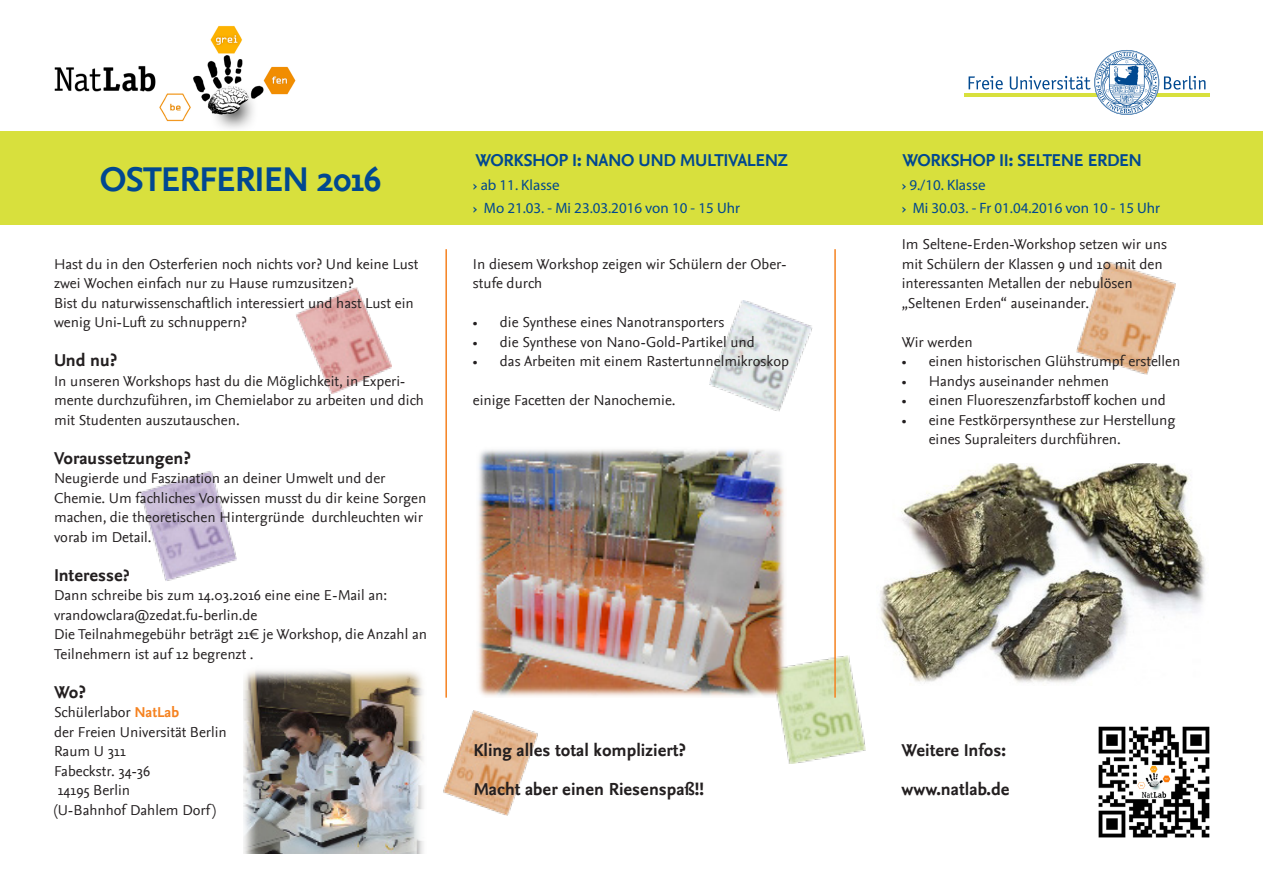
<style>
.page{position:relative;width:1263px;height:893px;background:#fff}
.page>*{position:absolute;margin:0;border:0;box-sizing:border-box;transform-origin:0 0}
.Unterzeile{font:700 36px "Nexus Sans";letter-spacing:-.03em;color:#014890}
.t1{font:700 18px "Nexus Sans";color:#231f20}
.Unterzeile-2{font:700 18px "Nexus Sans";letter-spacing:-.025em;color:#014890}
.t2{font:15px/19.5px "Nexus Sans";color:#231f20}
.t3{font:15px "Myriad Pro";color:#01488f}
.s1{font-size:16.5px}
.s2{font-weight:700;color:#f58220}
.s3{font-family:"Nexus Sans"}
</style>
<div class="page">
<img style="left:710px;top:300px;width:102px;height:111px">
<img style="left:443px;top:710px;width:95px;height:106px">
<img style="left:140px;top:471px;width:96px;height:110px">
<img style="left:1076px;top:262px;width:99px;height:112px">
<img style="left:296px;top:287px;width:96px;height:107px">
<img style="left:776px;top:655px;width:90px;height:108px">
<img style="left:879px;top:464px;width:327px;height:219px">
<svg style="left:968px;top:76px;width:35px;height:14px"></svg>
<hr style="left:964px;top:93px;width:245px;height:4px;background:#d8e03d">
<svg style="left:1010px;top:50px;width:195px;height:65px"></svg>
<img style="left:54px;top:26px;width:242px;height:103px">
<div style="left:0;top:131px;width:1263px;height:93px;background:#d8e03d"></div>
<img style="left:243px;top:670px;width:181px;height:184px">
<img style="left:478px;top:449px;width:308px;height:249px">
<img style="left:1098px;top:726px;width:112px;height:112px">
<hr style="left:445px;top:249px;width:2px;height:449px;background:#f58220">
<hr style="left:834px;top:249px;width:2px;height:449px;background:#f58220">
<p class="Unterzeile" style="left:100px;top:158px;width:283px">OSTERFERIEN 2016</p>
<p class="t2" style="left:54px;top:254px;width:366px">Hast du in den Osterferien noch nichts vor? Und keine Lust zwei Wochen einfach nur zu Hause rumzusitzen?</p>
<p class="t2" style="left:54px;top:293px;width:361px">Bist du naturwissenschaftlich interessiert und hast Lust ein wenig Uni-Luft zu schnuppern?</p>
<p class="t1" style="left:54px;top:350px;width:65px">Und nu?</p>
<p class="t2" style="left:54px;top:371px;width:372px">In unseren Workshops hast du die Möglichkeit, in Experi&shy;mente durchzuführen, im Chemielabor zu arbeiten und dich mit Studenten auszutauschen.</p>
<p class="t1" style="left:54px;top:447px;width:138px">Voraussetzungen?</p>
<p class="t2" style="left:54px;top:469px;width:374px">Neugierde und Faszination an deiner Umwelt und der Chemie. Um fachliches Vorwissen musst du dir keine Sorgen machen, die theoretischen Hintergründe durchleuchten wir vorab im Detail.</p>
<p class="t1" style="left:54px;top:564px;width:77px">Interesse<span class="s1">?</span></p>
<p class="t2" style="left:54px;top:586px;width:335px">Dann schreibe bis zum 14.03.2016 eine eine E-Mail an: vrandowclara@zedat.fu-berlin.de</p>
<p class="t2" style="left:54px;top:625px;width:374px">Die Teilnahmegebühr beträgt 21€ je Workshop, die Anzahl an<br>Teilnehmern ist auf 12 begrenzt .</p>
<p class="t1" style="left:54px;top:681px;width:33px">Wo?</p>
<p class="t2" style="left:54px;top:703px;width:127px">Schülerlabor <span class="s2">NatLab</span></p>
<p class="t2" style="left:54px;top:722px;width:174px">der Freien Universität Berlin</p>
<p class="t2" style="left:54px;top:742px;width:73px">Raum U 311</p>
<p class="t2" style="left:54px;top:761px;width:98px">Fabeckstr. 34-36</p>
<p class="t2" style="left:58px;top:781px;width:74px">14195 Berlin</p>
<p class="t2" style="left:54px;top:800px;width:163px">(U-Bahnhof Dahlem Dorf )</p>
<p class="Unterzeile-2" style="left:476px;top:150px;width:314px">WORKSHOP I: NANO UND MULTIVALENZ</p>
<p class="Unterzeile-2" style="left:902px;top:150px;width:241px">WORKSHOP II: SELTENE ERDEN</p>
<p class="t3" style="left:473px;top:175px;width:88px"><span class="s3">›</span> ab 11. Klasse</p>
<p class="t3" style="left:473px;top:198px;width:269px"><span class="s3">›</span> Mo 21.03. - Mi 23.03.2016 von 10 - 15 Uhr</p>
<p class="t3" style="left:902px;top:175px;width:85px"><span class="s3">›</span> 9./10. Klasse</p>
<p class="t3" style="left:902px;top:198px;width:260px"><span class="s3">›</span> Mi 30.03. - Fr 01.04.2016 von 10 - 15 Uhr</p>
<p class="t2" style="left:473px;top:254px;width:315px">In diesem Workshop zeigen wir Schülern der Ober&shy;stufe durch</p>
<p class="t2" style="left:473px;top:313px;width:253px">• die Synthese eines Nanotransporters</p>
<p class="t2" style="left:473px;top:332px;width:283px">• die Synthese von Nano-Gold-Partikel und</p>
<p class="t2" style="left:473px;top:352px;width:318px">• das Arbeiten mit einem Rastertunnelmikroskop</p>
<p class="t2" style="left:473px;top:391px;width:204px">einige Facetten der Nanochemie.</p>
<p class="t2" style="left:902px;top:235px;width:267px">Im Seltene-Erden-Workshop setzen wir uns mit Schülern der Klassen 9 und 10 mit den interessanten Metallen der nebulösen „Seltenen Erden“ auseinander.</p>
<p class="t2" style="left:902px;top:332px;width:73px">Wir werden</p>
<p class="t2" style="left:902px;top:352px;width:280px">• einen historischen Glühstrumpf erstellen</p>
<p class="t2" style="left:902px;top:371px;width:209px">• Handys auseinander nehmen</p>
<p class="t2" style="left:902px;top:391px;width:265px">• einen Fluoreszenzfarbstoff kochen und</p>
<p class="t2" style="left:929px;top:410px;width:248px;text-indent:-27px">• eine Festkörpersynthese zur Herstellung eines Supraleiters durchführen.</p>
<p class="t1" style="left:473px;top:740px;width:214px">Kling alles total kompliziert?</p>
<p class="t1" style="left:473px;top:779px;width:232px">Macht aber einen Riesenspaß!!</p>
<p class="t1" style="left:901px;top:740px;width:106px">Weitere Infos:</p>
<p class="t1" style="left:901px;top:779px;width:110px">www.natlab.de</p>
</div>
